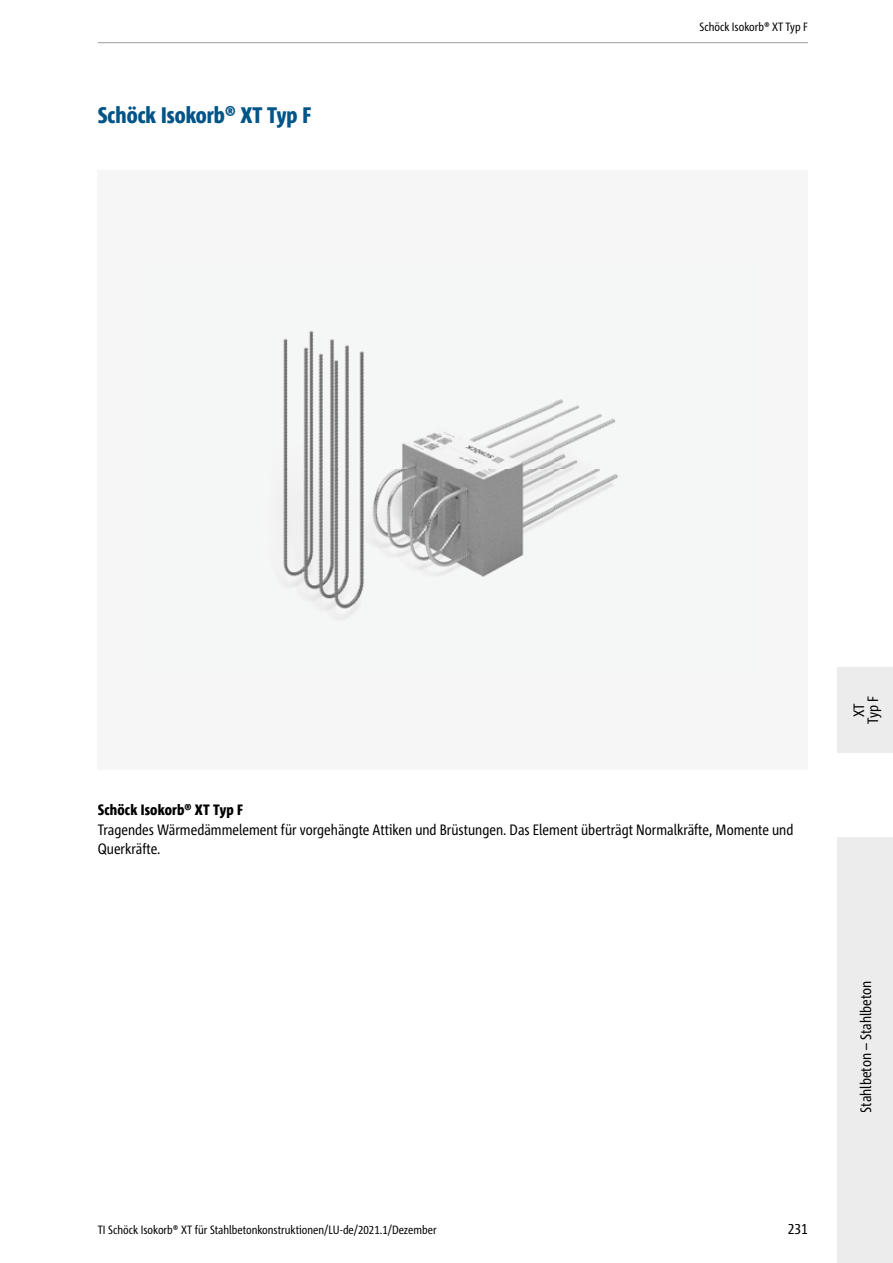
<style>
.page{position:relative;width:893px;height:1263px;background:#fff}
.page>*{position:absolute;margin:0;border:0;box-sizing:border-box;transform-origin:0 0}
.t1{font:800 condensed 22.5px "Corpid Schoeck";color:#005487}
.t2{font:condensed 15px/19.5px "Corpid Schoeck";color:#000}
.t3{font:800 condensed 15px "Corpid Schoeck";letter-spacing:.01em;color:#000}
.t4{font:condensed 12px "Corpid Schoeck";color:#000}
</style>
<div class="page">
<div style="left:98px;top:170px;width:710px;height:600px;background:#f6f6f6"></div>
<img style="left:283px;top:330px;width:335px;height:288px">
<div style="left:838px;top:837px;width:55px;height:426px;background:#ececed"></div>
<div style="left:838px;top:668px;width:55px;height:85px;background:#ececed"></div>
<hr style="left:98px;top:42px;width:710px;height:1px;background:#9c9d9d">
<h1 class="t1" style="left:98px;top:101px;width:215px">Schöck Isokorb® XT Typ F</h1>
<p class="t4" style="left:699px;top:19px;width:110px">Schöck Isokorb® XT Typ F</p>
<p class="t3" style="left:98px;top:801px;width:147px">Schöck Isokorb® XT Typ F</p>
<p class="t2" style="left:98px;top:820px;width:697px">Tragendes Wärmedämmelement für vorgehängte Attiken und Brüstungen. Das Element überträgt Normalkräfte, Momente und<br>Querkräfte.</p>
<p class="t2" style="left:852px;top:724px;width:30px;line-height:14.1px;text-align:center;rotate:-90deg">XT<br>Typ F</p>
<p class="t4" style="left:98px;top:1222px;width:340px">TI Schöck Isokorb® XT für Stahlbetonkonstruktionen/LU-de/2021.1/Dezember</p>
<p class="t2" style="left:788px;top:1219px;width:22px">231</p>
<p class="t2" style="left:856px;top:1112px;width:134px;rotate:-90deg">Stahlbeton – Stahlbeton</p>
</div>
